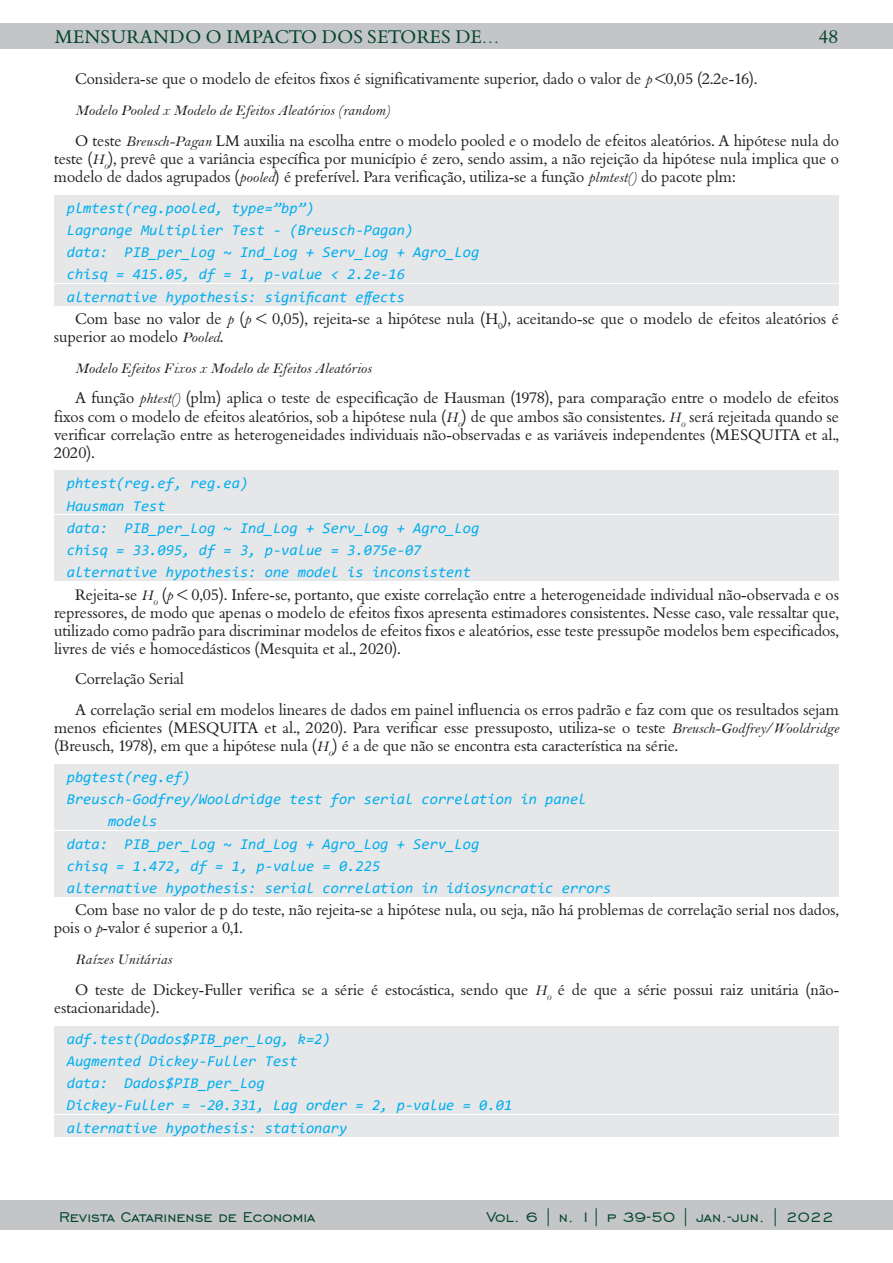
<style>
.page{position:relative;width:893px;height:1263px;background:#fff}
.page>*{position:absolute;margin:0;border:0;box-sizing:border-box;transform-origin:0 0}
.t1{font:18px "Engravers Gothic BT";color:#03432e}
.t2{font:18px "Bembo BQ";letter-spacing:.02em;color:#03432e}
.t3{font:15px/18px "Bembo BQ";color:#231f20}
.t4{font:italic 15px/22.2px "Consolas";color:#00aeef}
.t5{font:15px "Bell MT Italic";color:#231f20}
.s1{font-family:"Bell MT Italic"}
</style>
<div class="page">
<div style="left:0;top:23px;width:893px;height:26px;background:#c3c5c6"></div>
<div style="left:0;top:1200px;width:893px;height:30px;background:#c3c5c6"></div>
<div style="left:54px;top:195px;width:785px;height:22px;background:#e6e7e9"></div>
<div style="left:54px;top:217px;width:785px;height:22px;background:#e6e7e9"></div>
<div style="left:54px;top:239px;width:785px;height:22px;background:#e6e7e9"></div>
<div style="left:54px;top:261px;width:785px;height:22px;background:#e6e7e9"></div>
<div style="left:54px;top:284px;width:785px;height:22px;background:#e6e7e9"></div>
<div style="left:54px;top:470px;width:785px;height:22px;background:#e6e7e9"></div>
<div style="left:54px;top:492px;width:785px;height:22px;background:#e6e7e9"></div>
<div style="left:54px;top:515px;width:785px;height:22px;background:#e6e7e9"></div>
<div style="left:54px;top:537px;width:785px;height:22px;background:#e6e7e9"></div>
<div style="left:54px;top:559px;width:785px;height:22px;background:#e6e7e9"></div>
<div style="left:54px;top:764px;width:785px;height:22px;background:#e6e7e9"></div>
<div style="left:54px;top:786px;width:785px;height:22px;background:#e6e7e9"></div>
<div style="left:54px;top:808px;width:785px;height:22px;background:#e6e7e9"></div>
<div style="left:54px;top:830px;width:785px;height:22px;background:#e6e7e9"></div>
<div style="left:54px;top:853px;width:785px;height:22px;background:#e6e7e9"></div>
<div style="left:54px;top:875px;width:785px;height:22px;background:#e6e7e9"></div>
<div style="left:54px;top:1026px;width:785px;height:21px;background:#e6e7e9"></div>
<div style="left:54px;top:1048px;width:785px;height:22px;background:#e6e7e9"></div>
<div style="left:54px;top:1070px;width:785px;height:22px;background:#e6e7e9"></div>
<div style="left:54px;top:1092px;width:785px;height:22px;background:#e6e7e9"></div>
<div style="left:54px;top:1115px;width:785px;height:21px;background:#e6e7e9"></div>
<p class="t2" style="left:55px;top:27px;width:446px">MENSURANDO O IMPACTO DOS SETORES DE…</p>
<p class="t2" style="left:819px;top:27px;width:21px">48</p>
<p class="t3" style="left:75px;top:71px;width:684px">Considera-se que o modelo de efeitos fixos é significativamente superior, dado o valor de <span class="s1">p</span> &lt;0,05 (2.2e-16).</p>
<p class="t5" style="left:75px;top:101px;width:317px">Modelo Pooled x Modelo de Efeitos Aleatórios (random)</p>
<p class="t3" style="left:54px;top:132px;width:786px;text-align:justify;text-indent:21px">O teste <span class="s1">Breusch-Pagan</span> LM auxilia na escolha entre o modelo pooled e o modelo de efeitos aleatórios. A hipótese nula do teste (<span class="s1">H</span><sub>0</sub>), prevê que a variância específica por município é zero, sendo assim, a não rejeição da hipótese nula implica que o modelo de dados agrupados (<span class="s1">pooled</span>) é preferível. Para verificação, utiliza-se a função <span class="s1">plmtest()</span> do pacote plm:</p>
<p class="t4" style="left:67px;top:196px;width:414px">plmtest(reg.pooled, type=”bp”)<br>Lagrange Multiplier Test - (Breusch-Pagan)<br>data: PIB_per_Log ~ Ind_Log + Serv_Log + Agro_Log chisq = 415.05, df = 1, p-value &lt; 2.2e-16 alternative hypothesis: significant effects</p>
<p class="t3" style="left:54px;top:310px;width:786px;text-indent:21px">Com base no valor de <span class="s1">p</span> (<span class="s1">p</span> &lt; 0,05), rejeita-se a hipótese nula (H<sub>0</sub>), aceitando-se que o modelo de efeitos aleatórios é superior ao modelo <span class="s1">Pooled</span>.</p>
<p class="t5" style="left:75px;top:359px;width:298px">Modelo Efeitos Fixos x Modelo de Efeitos Aleatórios</p>
<p class="t3" style="left:54px;top:390px;width:786px;text-align:justify;text-indent:21px">A função <span class="s1">phtest()</span> (plm) aplica o teste de especificação de Hausman (1978), para comparação entre o modelo de efeitos fixos com o modelo de efeitos aleatórios, sob a hipótese nula (<span class="s1">H</span><sub>0</sub>) de que ambos são consistentes. <span class="s1">H</span><sub>0</sub> será rejeitada quando se verificar correlação entre as heterogeneidades individuais não-observadas e as variáveis independentes (MESQUITA et al., 2020).</p>
<p class="t4" style="left:67px;top:471px;width:414px">phtest(reg.ef, reg.ea)<br>Hausman Test<br>data: PIB_per_Log ~ Ind_Log + Serv_Log + Agro_Log chisq = 33.095, df = 3, p-value = 3.075e-07 alternative hypothesis: one model is inconsistent</p>
<p class="t3" style="left:54px;top:586px;width:786px;text-align:justify;text-indent:21px">Rejeita-se <span class="s1">H</span><sub>0</sub> (<span class="s1">p</span> &lt; 0,05). Infere-se, portanto, que existe correlação entre a heterogeneidade individual não-observada e os repressores, de modo que apenas o modelo de efeitos fixos apresenta estimadores consistentes. Nesse caso, vale ressaltar que, utilizado como padrão para discriminar modelos de efeitos fixos e aleatórios, esse teste pressupõe modelos bem especificados, livres de viés e homocedásticos (Mesquita et al., 2020).</p>
<p class="t3" style="left:75px;top:664px;width:765px;line-height:30.8px">Correlação Serial<br>A correlação serial em modelos lineares de dados em painel influencia os erros padrão e faz com que os resultados sejam</p>
<p class="t3" style="left:54px;top:719px;width:786px">menos eficientes (MESQUITA et al., 2020). Para verificar esse pressuposto, utiliza-se o teste <span class="s1">Breusch-Godfrey</span>/<span class="s1">Wooldridge </span>(Breusch, 1978), em que a hipótese nula (<span class="s1">H</span><sub>0</sub>) é a de que não se encontra esta característica na série.</p>
<p class="t4" style="left:67px;top:765px;width:125px">pbgtest(reg.ef)</p>
<p class="t4" style="left:67px;top:787px;width:521px">Breusch-Godfrey/Wooldridge test for serial correlation in panel</p>
<p class="t4" style="left:108px;top:809px;width:51px">models</p>
<p class="t4" style="left:67px;top:832px;width:414px">data: PIB_per_Log ~ Ind_Log + Agro_Log + Serv_Log</p>
<p class="t4" style="left:67px;top:854px;width:315px">chisq = 1.472, df = 1, p-value = 0.225</p>
<p class="t4" style="left:67px;top:876px;width:546px">alternative hypothesis: serial correlation in idiosyncratic errors</p>
<p class="t3" style="left:54px;top:902px;width:786px;text-indent:21px">Com base no valor de p do teste, não rejeita-se a hipótese nula, ou seja, não há problemas de correlação serial nos dados, pois o <span class="s1">p</span>-valor é superior a 0,1.</p>
<p class="t5" style="left:75px;top:950px;width:98px">Raízes Unitárias</p>
<p class="t3" style="left:54px;top:981px;width:786px;text-indent:21px">O teste de Dickey-Fuller verifica se a série é estocástica, sendo que <span class="s1">H</span><sub>0</sub> é de que a série possui raiz unitária (não&shy;estacionaridade).</p>
<p class="t4" style="left:67px;top:1027px;width:447px">adf.test(Dados$PIB_per_Log, k=2)<br>Augmented Dickey-Fuller Test<br>data: Dados$PIB_per_Log<br>Dickey-Fuller = -20.331, Lag order = 2, p-value = 0.01 alternative hypothesis: stationary</p>
<p class="t1" style="left:59px;top:1207px;width:258px">Revista Catarinense de Economia</p>
<p class="t1" style="left:486px;top:1207px;width:349px">Vol. 6 | n. 1| p 39-50 | jan.-jun. | 2022</p>
</div>
